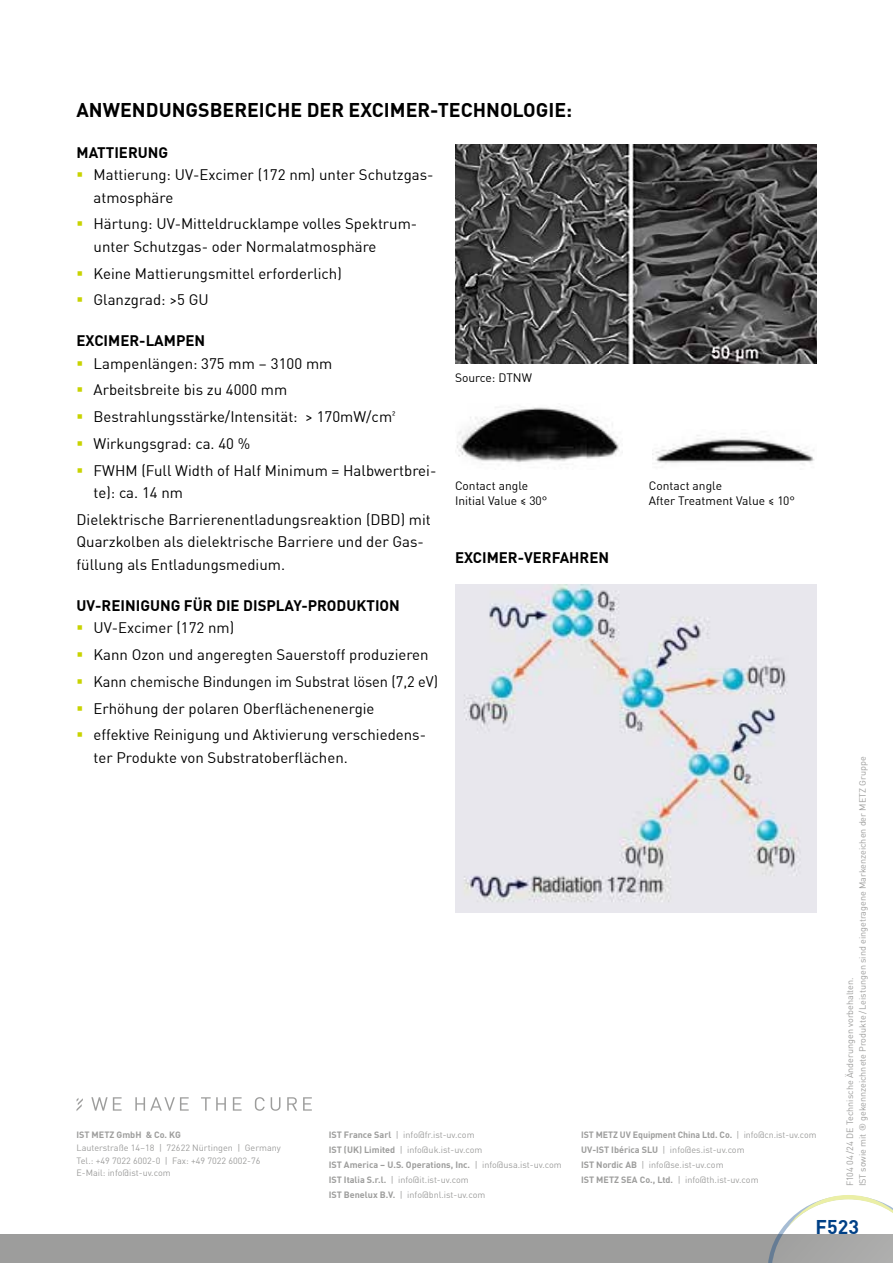
<style>
.page{position:relative;width:893px;height:1263px;background:#fff}
.page>*{position:absolute;margin:0;border:0;box-sizing:border-box;transform-origin:0 0}
.t1{font:700 19.5px "DIN Offc Pro";color:#000}
.t2{font:700 19.5px "DIN Offc Pro";color:#004086}
.t3{font:15px/26.7px "DIN Offc Pro";color:#000}
.t4{font:700 15px "DIN Offc Pro";color:#000}
.t5{font:12px/15px "DIN Offc Pro";color:#000}
.t6{font:9px/14.9px "DIN Offc Pro";color:#9d9d9c}
.t7{font:700 9px "DIN Offc Pro";color:#9d9d9c}
.s1{font-weight:700}
</style>
<div class="page">
<svg style="left:91px;top:1097px;width:31px;height:14px"></svg>
<svg style="left:135px;top:1097px;width:54px;height:14px"></svg>
<svg style="left:201px;top:1097px;width:25px;height:14px"></svg>
<svg style="left:233px;top:1097px;width:9px;height:14px"></svg>
<svg style="left:255px;top:1097px;width:10px;height:14px"></svg>
<svg style="left:271px;top:1097px;width:9px;height:14px"></svg>
<svg style="left:287px;top:1097px;width:10px;height:14px"></svg>
<svg style="left:303px;top:1097px;width:9px;height:14px"></svg>
<svg style="left:77px;top:1098px;width:6px;height:13px"></svg>
<div style="left:0;top:1234px;width:893px;height:29px;background:#9d9d9c"></div>
<svg style="left:768px;top:1195px;width:125px;height:68px"></svg>
<img style="left:455px;top:144px;width:361px;height:220px">
<img style="left:455px;top:585px;width:361px;height:328px">
<img style="left:457px;top:407px;width:166px;height:56px">
<img style="left:652px;top:433px;width:162px;height:31px">
<h1 class="t1" style="left:77px;top:95px;width:497px">ANWENDUNGSBEREICHE DER EXCIMER-TECHNOLOGIE:</h1>
<p class="t4" style="left:77px;top:141px;width:93px">MATTIERUNG</p>
<p class="t3" style="left:94px;top:163px;width:342px;line-height:22.5px">Mattierung: UV-Excimer (172 nm) unter Schutzgas&shy;atmosphäre</p>
<p class="t3" style="left:94px;top:212px;width:323px;line-height:22.5px">Härtung: UV-Mitteldrucklampe volles Spektrum&shy;unter Schutzgas- oder Normalatmosphäre</p>
<p class="t3" style="left:94px;top:259px;width:250px">Keine Mattierungsmittel erforderlich)<br>Glanzgrad: &gt;5 GU</p>
<p class="t4" style="left:77px;top:329px;width:130px">EXCIMER-LAMPEN</p>
<p class="t3" style="left:94px;top:349px;width:344px">Lampenlängen: 375 mm – 3100 mm<br>Arbeitsbreite bis zu 4000 mm Bestrahlungsstärke/Intensität: &gt; 170mW/cm²<br>Wirkungsgrad: ca. 40 %<br>FWHM (Full Width of Half Minimum = Halbwertbrei-</p>
<p class="t3" style="left:77px;top:478px;width:356px;text-indent:17px">te): ca. 14 nm<br>Dielektrische Barrierenentladungsreaktion (DBD) mit</p>
<p class="t3" style="left:77px;top:530px;width:349px;line-height:22.5px">Quarzkolben als dielektrische Barriere und der Gas&shy;füllung als Entladungsmedium.</p>
<p class="t4" style="left:77px;top:594px;width:325px">UV-REINIGUNG FÜR DIE DISPLAY-PRODUKTION</p>
<p class="t3" style="left:94px;top:613px;width:346px">UV-Excimer (172 nm)<br>Kann Ozon und angeregten Sauerstoff produzieren Kann chemische Bindungen im Substrat lösen (7,2 eV)<br>Erhöhung der polaren Oberflächenenergie<br>effektive Reinigung und Aktivierung verschiedens-</p>
<p class="t3" style="left:94px;top:743px;width:256px">ter Produkte von Substratoberflächen.</p>
<p class="t5" style="left:455px;top:369px;width:78px">Source: DTNW</p>
<p class="t5" style="left:455px;top:478px;width:94px">Contact angle<br>Initial Value ≤ 30°</p>
<p class="t5" style="left:649px;top:478px;width:148px">Contact angle<br>After Treatment Value ≤ 10°</p>
<p class="t4" style="left:455px;top:546px;width:156px">EXCIMER-VERFAHREN</p>
<p class="t7" style="left:77px;top:1128px;width:106px">IST METZ GmbH &amp; Co. KG</p>
<p class="t6" style="left:77px;top:1140px;width:206px;line-height:12.8px">Lauterstraße 14–18 | 72622 Nürtingen | Germany<br>Tel.: +49 7022 6002-0 | Fax: +49 7022 6002-76<br>E-Mail: info@ist-uv.com</p>
<p class="t6" style="left:329px;top:1127px;width:234px"><span class="s1">IST France Sarl</span> | info@fr.ist-uv.com<br><span class="s1">IST (UK) Limited</span> | info@uk.ist-uv.com<br><span class="s1">IST America – U.S. Operations, Inc.</span> | info@usa.ist-uv.com <span class="s1">IST Italia S.r.l.</span> | info@it.ist-uv.com<br><span class="s1">IST Benelux B.V.</span> | info@bnl.ist-uv.com</p>
<p class="t6" style="left:581px;top:1127px;width:237px"><span class="s1">IST METZ UV Equipment China Ltd. Co.</span> | info@cn.ist-uv.com <span class="s1">UV-IST Ibérica SLU</span> | info@es.ist-uv.com<br><span class="s1">IST Nordic AB</span> | info@se.ist-uv.com<br><span class="s1">IST METZ SEA Co., Ltd.</span> | info@th.ist-uv.com</p>
<p class="t6" style="left:843px;top:1186px;width:431px;line-height:12.8px;rotate:-90deg">F104 04/24 DE Technische Änderungen vorbehalten.<br>IST sowie mit ® gekennzeichnete Produkte/Leistungen sind eingetragene Markenzeichen der METZ Gruppe</p>
<h1 class="t2" style="left:816px;top:1212px;width:45px">F523</h1>
</div>
